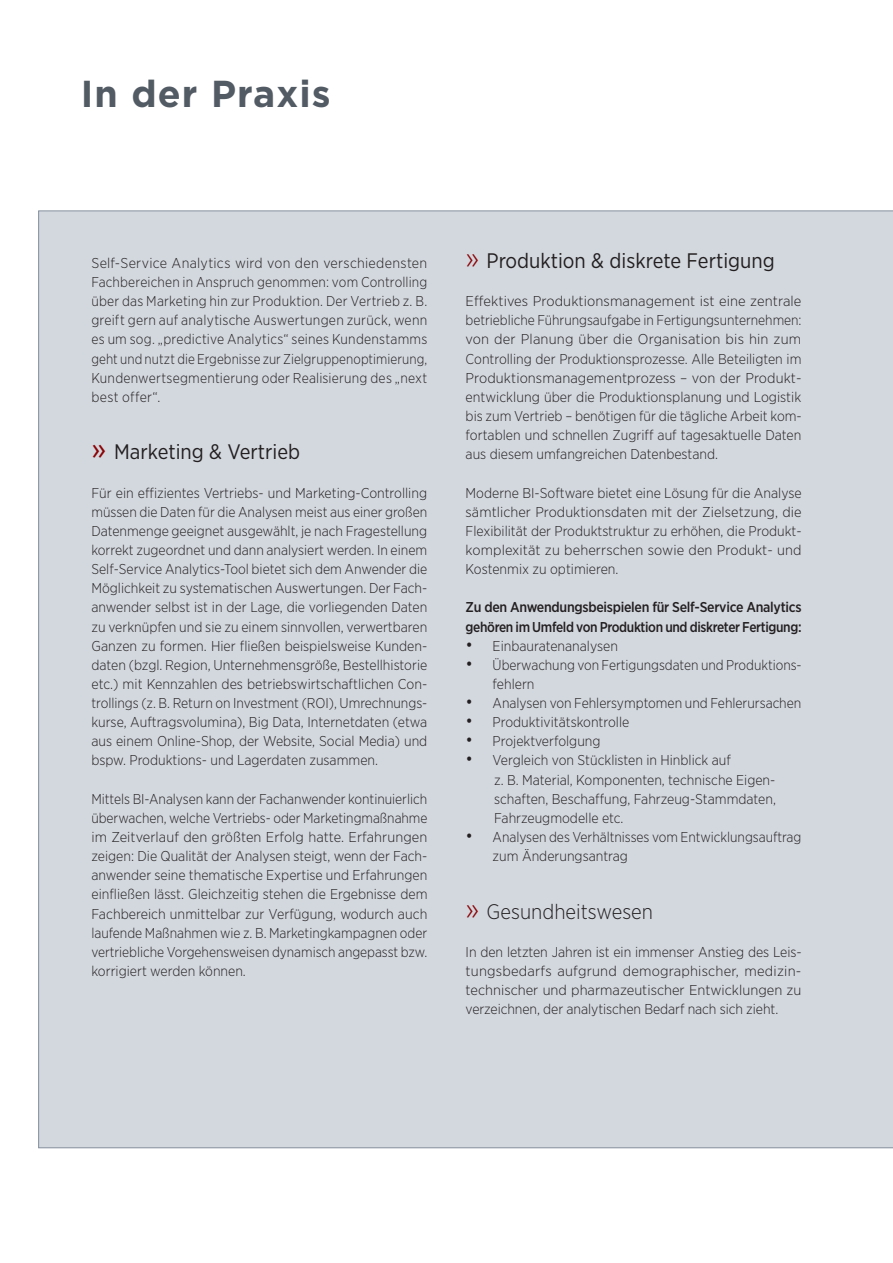
<style>
.page{position:relative;width:893px;height:1263px;background:#fff}
.page>*{position:absolute;margin:0;border:0;box-sizing:border-box;transform-origin:0 0}
.t1{font:700 37.5px "Gotham";letter-spacing:.03em;color:#525a63}
.t2{font:21px "Gotham Narrow";color:#231f20}
.t3{font:300 21px "Gotham Narrow";color:#231f20}
.t4{font:300 14.25px/19.2px "Gotham Narrow";color:#231f20;text-align:justify}
.t5{font:300 14.25px/19.2px "Gotham Narrow";color:#231f20;scale:1.05 1}
.t6{font:500 14.25px/19.2px "Gotham Narrow";letter-spacing:-.025em;color:#231f20}
.s1{font-size:30px;color:#8b0205}
.s2{font-weight:300;font-size:30px;color:#8b0205}
.s3{font-size:18px}
</style>
<div class="page">
<div style="left:38px;top:210px;width:855px;height:938px;background:#d3d8df"></div>
<h1 class="t1" style="left:81px;top:68px;width:251px">In der Praxis</h1>
<p class="t4" style="left:91px;top:253px;width:337px">Self-Service Analytics wird von den verschiedensten Fachbereichen in Anspruch genommen: vom Controlling über das Marketing hin zur Produktion. Der Vertrieb z. B. greift gern auf analytische Auswertungen zurück, wenn es um sog. „predictive Analytics“ seines Kundenstamms geht und nutzt die Ergebnisse zur Zielgruppenoptimierung, Kundenwertsegmentierung oder Realisierung des „next best offer“.</p>
<h2 class="t2" style="left:91px;top:439px;width:210px"><span class="s1">»</span> Marketing &amp; Vertrieb</h2>
<p class="t4" style="left:91px;top:483px;width:337px">Für ein effizientes Vertriebs- und Marketing-Controlling müssen die Daten für die Analysen meist aus einer großen Datenmenge geeignet ausgewählt, je nach Fragestellung korrekt zugeordnet und dann analysiert werden. In einem Self-Service Analytics-Tool bietet sich dem Anwender die Möglichkeit zu systematischen Auswertungen. Der Fach&shy;anwender selbst ist in der Lage, die vorliegenden Daten zu verknüpfen und sie zu einem sinnvollen, verwertbaren Ganzen zu formen. Hier fließen beispielsweise Kunden&shy;daten (bzgl. Region, Unternehmensgröße, Bestellhistorie etc.) mit Kennzahlen des betriebswirtschaftlichen Con&shy;trollings (z. B. Return on Investment (ROI), Umrechnungs&shy;kurse, Auftragsvolumina), Big Data, Internetdaten (etwa aus einem Online-Shop, der Website, Social Media) und bspw. Produktions- und Lagerdaten zusammen.</p>
<p class="t4" style="left:91px;top:789px;width:338px">Mittels BI-Analysen kann der Fachanwender kontinuierlich überwachen, welche Vertriebs- oder Marketingmaßnahme im Zeitverlauf den größten Erfolg hatte. Erfahrungen zeigen: Die Qualität der Analysen steigt, wenn der Fach&shy;anwender seine thematische Expertise und Erfahrungen einfließen lässt. Gleichzeitig stehen die Ergebnisse dem Fachbereich unmittelbar zur Verfügung, wodurch auch laufende Maßnahmen wie z. B. Marketingkampagnen oder vertriebliche Vorgehensweisen dynamisch angepasst bzw. korrigiert werden können.</p>
<h2 class="t2" style="left:466px;top:247px;width:311px"><span class="s2">»</span> Produktion &amp; diskrete Fertigung</h2>
<p class="t5" style="left:466px;top:291px;width:321px">Effektives Produktionsmanagement ist eine zentrale betriebliche Führungsaufgabe in Fertigungsunternehmen: von der Planung über die Organisation bis hin zum Controlling der Produktionsprozesse. Alle Beteiligten im Produktionsmanagementprozess – von der Produkt&shy;entwicklung über die Produktionsplanung und Logistik bis zum Vertrieb – benötigen für die tägliche Arbeit kom&shy;fortablen und schnellen Zugriff auf tagesaktuelle Daten aus diesem umfangreichen Datenbestand.</p>
<p class="t4" style="left:466px;top:483px;width:337px">Moderne BI-Software bietet eine Lösung für die Analyse sämtlicher Produktionsdaten mit der Zielsetzung, die Flexibilität der Produktstruktur zu erhöhen, die Produkt&shy;komplexität zu beherrschen sowie den Produkt- und Kostenmix zu optimieren.</p>
<p class="t6" style="left:466px;top:597px;width:337px">Zu den Anwendungsbeispielen für Self-Service Analytics gehören im Umfeld von Produktion und diskreter Fertigung:</p>
<p class="t4" style="left:466px;top:636px;width:154px"><span class="s3">•</span> Einbauratenanalysen</p>
<p class="t4" style="left:493px;top:655px;width:309px;text-indent:-27px"><span class="s3">•</span> Überwachung von Fertigungsdaten und Produktions&shy;fehlern</p>
<p class="t4" style="left:466px;top:693px;width:337px"><span class="s3">•</span> Analysen von Fehlersymptomen und Fehlerursachen</p>
<p class="t4" style="left:466px;top:712px;width:165px"><span class="s3">•</span> Produktivitätskontrolle</p>
<p class="t4" style="left:466px;top:731px;width:136px"><span class="s3">•</span> Projektverfolgung</p>
<p class="t4" style="left:494px;top:750px;width:283px;text-align:left;text-indent:-28px"><span class="s3">•</span> Vergleich von Stücklisten in Hinblick auf<br>z. B. Material, Komponenten, technische Eigen&shy;schaften, Beschaffung, Fahrzeug-Stammdaten, Fahrzeugmodelle etc.</p>
<p class="t4" style="left:493px;top:827px;width:310px;text-indent:-27px"><span class="s3">•</span> Analysen des Verhältnisses vom Entwicklungsauftrag zum Änderungsantrag</p>
<h2 class="t3" style="left:466px;top:898px;width:189px"><span class="s1">»</span> Gesundheitswesen</h2>
<p class="t4" style="left:466px;top:942px;width:337px;text-align:left">In den letzten Jahren ist ein immenser Anstieg des Leis&shy;tungsbedarfs aufgrund demographischer, medizin&shy;technischer und pharmazeutischer Entwicklungen zu verzeichnen, der analytischen Bedarf nach sich zieht.</p>
</div>
